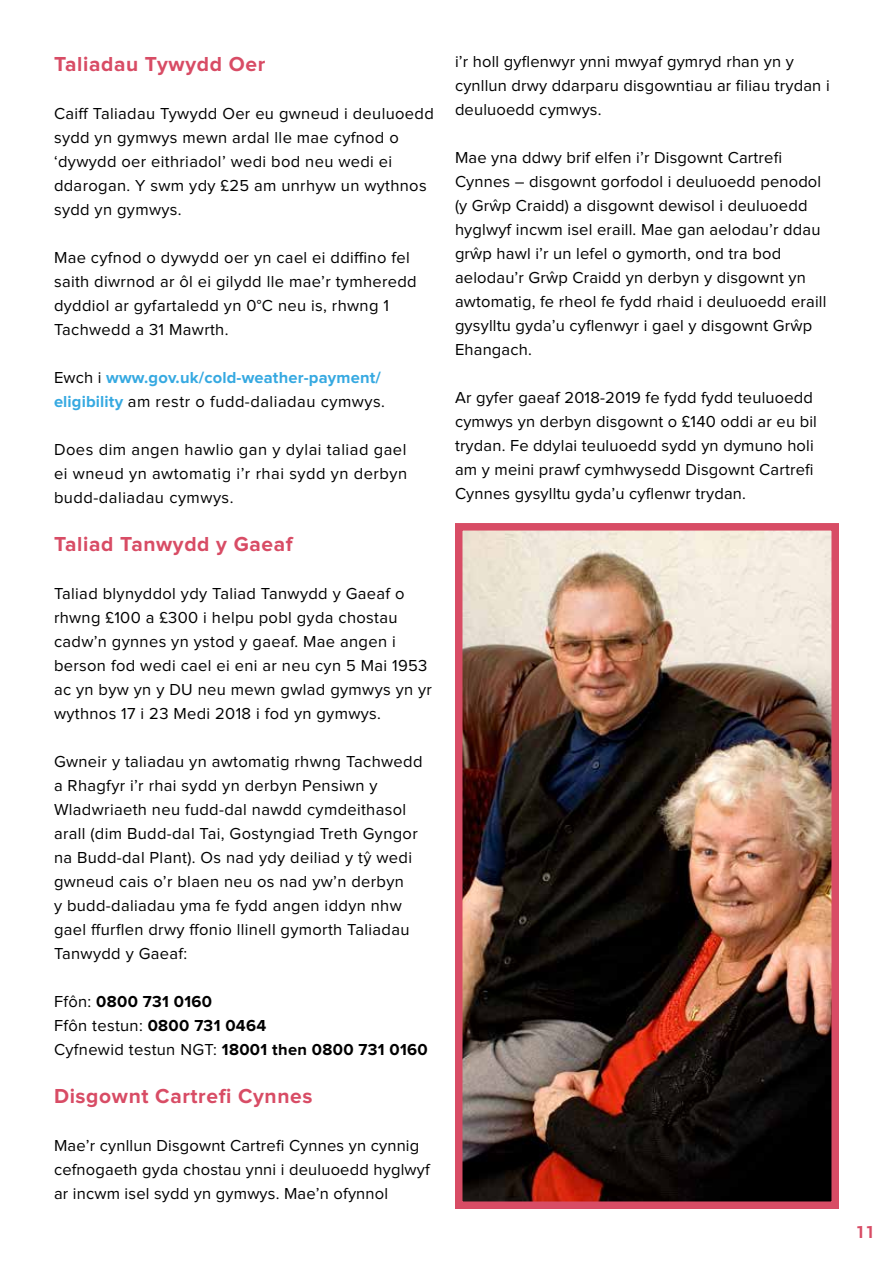
<style>
.page{position:relative;width:893px;height:1263px;background:#fff}
.page>*{position:absolute;margin:0;border:0;box-sizing:border-box;transform-origin:0 0}
.t1{font:700 21px "Proxima Nova";letter-spacing:.03em;color:#d84c65}
.t2{font:16.5px/24px "Proxima Nova";letter-spacing:.02em;color:#000}
.t3{font:700 16.5px/24px "Proxima Nova";letter-spacing:.01em;color:#36a9e1}
.t4{font:700 16.5px/24px "Proxima Nova";letter-spacing:.02em;color:#000}
.t5{font:700 16.5px "Roboto";color:#d84c65}
.s1{font-weight:400;color:#000}
.s2{font-weight:400}
</style>
<div class="page">
<img style="left:464px;top:532px;width:366px;height:668px">
<div style="left:455px;top:523px;width:384px;height:686px;border:8px solid #d84c65"></div>
<p class="t1" style="left:54px;top:54px;width:213px">Taliadau Tywydd Oer</p>
<p class="t2" style="left:54px;top:102px;width:381px">Caiff Taliadau Tywydd Oer eu gwneud i deuluoedd sydd yn gymwys mewn ardal lle mae cyfnod o ‘dywydd oer eithriadol’ wedi bod neu wedi ei ddarogan. Y swm ydy £25 am unrhyw un wythnos sydd yn gymwys.</p>
<p class="t2" style="left:54px;top:246px;width:364px">Mae cyfnod o dywydd oer yn cael ei ddiffino fel saith diwrnod ar ôl ei gilydd lle mae’r tymheredd dyddiol ar gyfartaledd yn 0°C neu is, rhwng 1<br>Tachwedd a 31 Mawrth.</p>
<p class="t3" style="left:54px;top:366px;width:333px"><span class="s1">Ewch i</span> www.gov.uk/cold-weather-payment/ eligibility <span class="s1">am restr o fudd-daliadau cymwys.</span></p>
<p class="t2" style="left:54px;top:438px;width:355px;text-align:justify">Does dim angen hawlio gan y dylai taliad gael ei wneud yn awtomatig i’r rhai sydd yn derbyn budd-daliadau cymwys.</p>
<p class="t1" style="left:54px;top:534px;width:240px">Taliad Tanwydd y Gaeaf</p>
<p class="t2" style="left:54px;top:582px;width:380px">Taliad blynyddol ydy Taliad Tanwydd y Gaeaf o rhwng £100 a £300 i helpu pobl gyda chostau cadw’n gynnes yn ystod y gaeaf. Mae angen i berson fod wedi cael ei eni ar neu cyn 5 Mai 1953 ac yn byw yn y DU neu mewn gwlad gymwys yn yr wythnos 17 i 23 Medi 2018 i fod yn gymwys.</p>
<p class="t2" style="left:54px;top:750px;width:370px">Gwneir y taliadau yn awtomatig rhwng Tachwedd a Rhagfyr i’r rhai sydd yn derbyn Pensiwn y Wladwriaeth neu fudd-dal nawdd cymdeithasol arall (dim Budd-dal Tai, Gostyngiad Treth Gyngor na Budd-dal Plant). Os nad ydy deiliad y tŷ wedi gwneud cais o’r blaen neu os nad yw’n derbyn<br>y budd-daliadau yma fe fydd angen iddyn nhw gael ffurflen drwy ffonio llinell gymorth Taliadau Tanwydd y Gaeaf:</p>
<p class="t4" style="left:54px;top:990px;width:375px"><span class="s2">Ffôn:</span> 0800 731 0160<br><span class="s2">Ffôn testun:</span> 0800 731 0464<br><span class="s2">Cyfnewid testun NGT:</span> 18001 then 0800 731 0160</p>
<p class="t1" style="left:54px;top:1086px;width:260px">Disgownt Cartrefi Cynnes</p>
<p class="t2" style="left:54px;top:1134px;width:377px">Mae’r cynllun Disgownt Cartrefi Cynnes yn cynnig cefnogaeth gyda chostau ynni i deuluoedd hyglwyf ar incwm isel sydd yn gymwys. Mae’n ofynnol</p>
<p class="t2" style="left:455px;top:50px;width:376px">i’r holl gyflenwyr ynni mwyaf gymryd rhan yn y cynllun drwy ddarparu disgowntiau ar filiau trydan i deuluoedd cymwys.</p>
<p class="t2" style="left:455px;top:146px;width:373px">Mae yna ddwy brif elfen i’r Disgownt Cartrefi Cynnes – disgownt gorfodol i deuluoedd penodol (y Grŵp Craidd) a disgownt dewisol i deuluoedd hyglwyf incwm isel eraill. Mae gan aelodau’r ddau grŵp hawl i’r un lefel o gymorth, ond tra bod aelodau’r Grŵp Craidd yn derbyn y disgownt yn awtomatig, fe rheol fe fydd rhaid i deuluoedd eraill gysylltu gyda’u cyflenwyr i gael y disgownt Grŵp Ehangach.</p>
<p class="t2" style="left:455px;top:386px;width:363px">Ar gyfer gaeaf 2018-2019 fe fydd fydd teuluoedd cymwys yn derbyn disgownt o £140 oddi ar eu bil trydan. Fe ddylai teuluoedd sydd yn dymuno holi am y meini prawf cymhwysedd Disgownt Cartrefi Cynnes gysylltu gyda’u cyflenwr trydan.</p>
<p class="t5" style="left:856px;top:1220px;width:20px">11</p>
</div>
